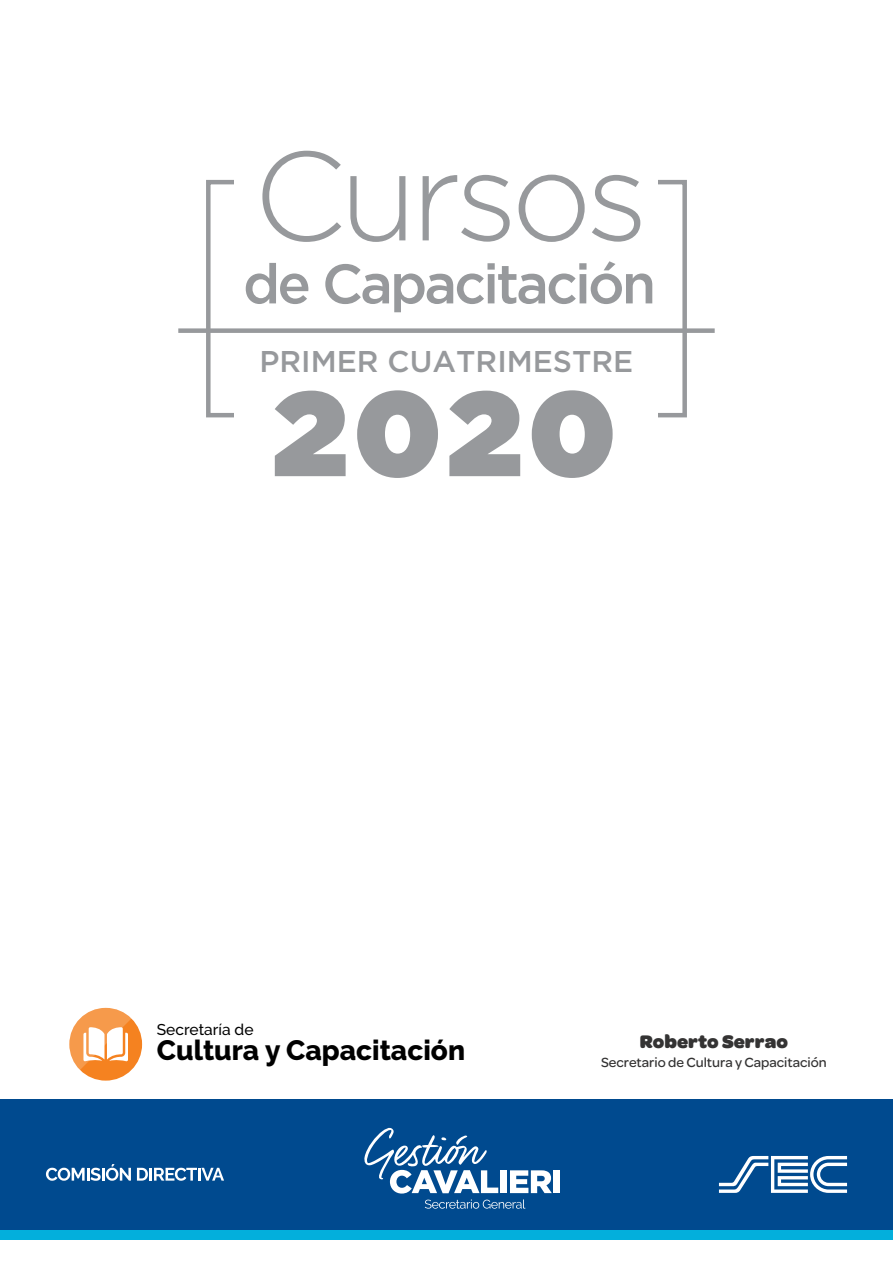
<style>
.page{position:relative;width:893px;height:1263px;background:#fff}
.page>*{position:absolute;margin:0;border:0;box-sizing:border-box;transform-origin:0 0}
.t1{font:300 126px "Gotham";letter-spacing:-.05em;color:#97999c}
.t2{font:900 120px "Gotham";color:#97999c}
.t3{font:500 55.5px "Gotham";letter-spacing:-.05em;color:#97999c}
.t4{font:500 30px "Gotham";color:#97999c}
.t5{font:800 28.05px "Raleway";color:#000}
.t6{font:900 19.5px "Omnes";color:#343333}
.t7{font:500 15.6px "Raleway";color:#000}
.t8{font:500 14.1px "Omnes";color:#343333}
</style>
<div class="page">
<div style="left:206px;top:180px;width:481px;height:237px;border:4px solid #97999c"></div>
<div style="left:234px;top:153px;width:424px;height:53px;background:#fff"></div>
<div style="left:234px;top:388px;width:424px;height:54px;background:#fff"></div>
<div style="left:178px;top:328px;width:537px;height:5px;background:#97999c"></div>
<div style="left:0;top:1099px;width:893px;height:131px;background:#004a8f"></div>
<div style="left:0;top:1230px;width:893px;height:10px;background:#03afdc"></div>
<svg style="left:719px;top:1156px;width:128px;height:37px"></svg>
<svg style="left:46px;top:1164px;width:85px;height:17px"></svg>
<svg style="left:137px;top:1168px;width:87px;height:13px"></svg>
<div style="left:500px;top:1170px;width:7px;height:23px;background:#fff"></div>
<svg style="left:510px;top:1170px;width:42px;height:23px"></svg>
<div style="left:554px;top:1170px;width:6px;height:23px;background:#fff"></div>
<svg style="left:425px;top:1199px;width:100px;height:10px"></svg>
<svg style="left:364px;top:1127px;width:134px;height:66px"></svg>
<svg style="left:66px;top:1005px;width:79px;height:78px"></svg>
<div style="left:69px;top:1008px;width:73px;height:72px;background:#f58220;border-radius:50%"></div>
<svg style="left:69px;top:1008px;width:62px;height:62px"></svg>
<h1 class="t1" style="left:253px;top:116px;width:397px">Cursos</h1>
<h3 class="t3" style="left:243px;top:247px;width:415px">de Capacitación</h3>
<h3 class="t4" style="left:260px;top:341px;width:375px">PRIMER CUATRIMESTRE</h3>
<h2 class="t2" style="left:273px;top:348px;width:345px">2020</h2>
<p class="t7" style="left:157px;top:1021px;width:98px">Secretaría de</p>
<h3 class="t5" style="left:157px;top:1034px;width:310px">Cultura y Capacitación</h3>
<h3 class="t6" style="left:640px;top:1030px;width:150px">Roberto Serrao</h3>
<p class="t8" style="left:601px;top:1054px;width:227px">Secretario de Cultura y Capacitación</p>
</div>
